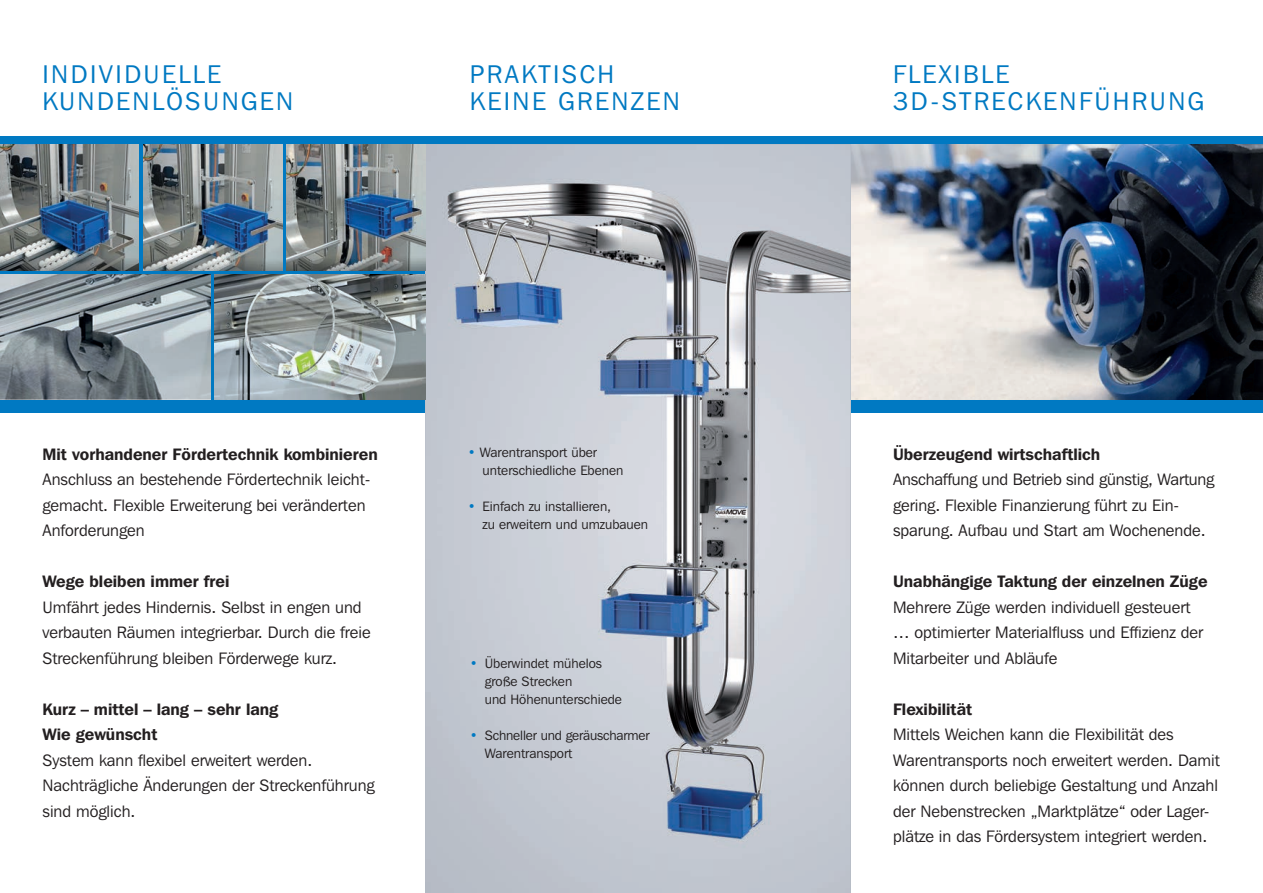
<style>
.page{position:relative;width:1263px;height:893px;background:#fff}
.page>*{position:absolute;margin:0;border:0;box-sizing:border-box;transform-origin:0 0}
.t1{font:25.5px/27px "Franklin Gothic IT Cby BT";letter-spacing:.095em;color:#0079c2}
.t2{font:16.5px/25.5px "Franklin Gothic IT Cby BT";color:#231f20}
.t3{font:600 16.5px/25.5px "Franklin Gothic IT Cby BT";color:#231f20}
.t4{font:13.5px/18px "Franklin Gothic IT Cby BT";color:#231f20}
.s1{color:#0079c2}
</style>
<div class="page">
<div style="left:0;top:136px;width:1263px;height:276px;background:#0079c2"></div>
<img style="left:850px;top:145px;width:413px;height:255px">
<img style="left:425px;top:145px;width:425px;height:748px">
<img style="left:286px;top:145px;width:139px;height:125px">
<img style="left:0;top:145px;width:139px;height:125px">
<img style="left:143px;top:145px;width:139px;height:125px">
<img style="left:215px;top:274px;width:210px;height:126px">
<img style="left:0;top:274px;width:210px;height:126px">
<h1 class="t1" style="left:43px;top:60px;width:252px">INDIVIDUELLE<br>KUNDENLÖSUNGEN</h1>
<h1 class="t1" style="left:470px;top:60px;width:211px">PRAKTISCH<br>KEINE GRENZEN</h1>
<p class="t3" style="left:43px;top:441px;width:337px">Mit vorhandener Fördertechnik kombinieren</p>
<p class="t2" style="left:43px;top:466px;width:330px">Anschluss an bestehende Fördertechnik leicht&shy;gemacht. Flexible Erweiterung bei veränderten<br>Anforderungen</p>
<p class="t3" style="left:43px;top:568px;width:188px">Wege bleiben immer frei</p>
<p class="t2" style="left:43px;top:594px;width:330px">Umfährt jedes Hindernis. Selbst in engen und verbauten Räumen integrierbar. Durch die freie<br>Streckenführung bleiben Förderwege kurz.</p>
<p class="t3" style="left:43px;top:696px;width:237px">Kurz – mittel – lang – sehr lang<br>Wie gewünscht</p>
<p class="t2" style="left:43px;top:747px;width:334px">System kann flexibel erweitert werden.<br>Nachträgliche Änderungen der Streckenführung sind möglich.</p>
<p class="t4" style="left:483px;top:443px;width:142px;text-indent:-15px"><span class="s1">•</span> Warentransport über unterschiedliche Ebenen</p>
<p class="t4" style="left:483px;top:497px;width:167px;text-indent:-15px"><span class="s1">•</span> Einfach zu installieren,<br>zu erweitern und umzubauen</p>
<p class="t4" style="left:485px;top:654px;width:139px;text-indent:-15px"><span class="s1">•</span> Überwindet mühelos große Strecken<br>und Höhenunterschiede</p>
<p class="t4" style="left:485px;top:726px;width:166px;text-indent:-15px"><span class="s1">•</span> Schneller und geräuscharmer<br>Warentransport</p>
<h1 class="t1" style="left:893px;top:60px;width:313px">FLEXIBLE<br>3D-STRECKENFÜHRUNG</h1>
<p class="t3" style="left:893px;top:441px;width:209px">Überzeugend wirtschaftlich</p>
<p class="t2" style="left:893px;top:466px;width:323px">Anschaffung und Betrieb sind günstig, Wartung gering. Flexible Finanzierung führt zu Ein&shy;sparung. Aufbau und Start am Wochenende.</p>
<p class="t3" style="left:893px;top:568px;width:316px">Unabhängige Taktung der einzelnen Züge</p>
<p class="t2" style="left:893px;top:594px;width:312px">Mehrere Züge werden individuell gesteuert … optimierter Materialfluss und Effizienz der<br>Mitarbeiter und Abläufe</p>
<p class="t3" style="left:893px;top:696px;width:81px">Flexibilität</p>
<p class="t2" style="left:893px;top:721px;width:328px">Mittels Weichen kann die Flexibilität des Warentransports noch erweitert werden. Damit können durch beliebige Gestaltung und Anzahl der Nebenstrecken „Marktplätze“ oder Lager&shy;plätze in das Fördersystem integriert werden.</p>
</div>
